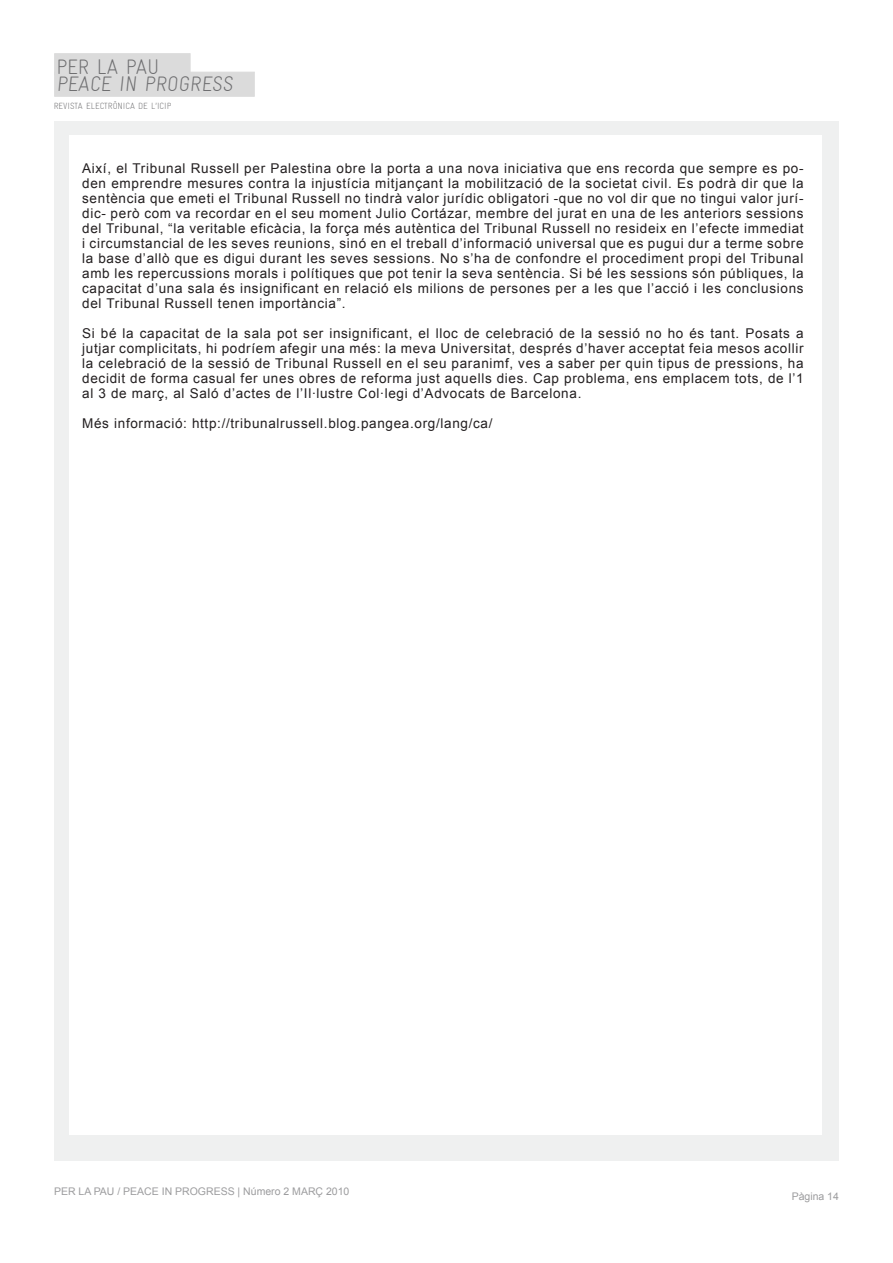
<style>
.page{position:relative;width:893px;height:1263px;background:#fff}
.page>*{position:absolute;margin:0;border:0;box-sizing:border-box;transform-origin:0 0}
.t1{font:300 21px/17.5px "Gravur Condensed";color:#6e6e70}
.t2{font:13.5px/15px "Arial";letter-spacing:.05em;color:#231f20;text-align:justify}
.t3{font:10.5px "Arial";color:#9c9c9e}
.t4{font:300 9px "Gravur Condensed";color:#6e6e70}
</style>
<div class="page">
<div style="left:54px;top:53px;width:136px;height:22px;background:#dbdbdb"></div>
<div style="left:54px;top:72px;width:201px;height:25px;background:#dbdbdb"></div>
<div style="left:54px;top:122px;width:785px;height:1039px;background:#eff0f0"></div>
<div style="left:69px;top:135px;width:752px;height:999px;background:#fff"></div>
<h1 class="t1" style="left:56px;top:58px;width:180px">PER LA PAU<br>PEACE IN PROGRESS</h1>
<p class="t4" style="left:54px;top:101px;width:119px">REVISTA ELECTRÒNICA DE L’ICIP</p>
<p class="t2" style="left:82px;top:161px;width:723px">Així, el Tribunal Russell per Palestina obre la porta a una nova iniciativa que ens recorda que sempre es po&shy;den emprendre mesures contra la injustícia mitjançant la mobilització de la societat civil. Es podrà dir que la sentència que emeti el Tribunal Russell no tindrà valor jurídic obligatori -que no vol dir que no tingui valor jurí&shy;dic- però com va recordar en el seu moment Julio Cortázar, membre del jurat en una de les anteriors sessions del Tribunal, “la veritable eficàcia, la força més autèntica del Tribunal Russell no resideix en l’efecte immediat i circumstancial de les seves reunions, sinó en el treball d’informació universal que es pugui dur a terme sobre la base d’allò que es digui durant les seves sessions. No s’ha de confondre el procediment propi del Tribunal amb les repercussions morals i polítiques que pot tenir la seva sentència. Si bé les sessions són públiques, la capacitat d’una sala és insignificant en relació els milions de persones per a les que l’acció i les conclusions del Tribunal Russell tenen importància”.</p>
<p class="t2" style="left:82px;top:326px;width:723px">Si bé la capacitat de la sala pot ser insignificant, el lloc de celebració de la sessió no ho és tant. Posats a jutjar complicitats, hi podríem afegir una més: la meva Universitat, després d’haver acceptat feia mesos acollir la celebració de la sessió de Tribunal Russell en el seu paranimf, ves a saber per quin tipus de pressions, ha decidit de forma casual fer unes obres de reforma just aquells dies. Cap problema, ens emplacem tots, de l’1 al 3 de març, al Saló d’actes de l’Il·lustre Col·legi d’Advocats de Barcelona.</p>
<p class="t2" style="left:82px;top:416px;width:412px">Més informació: http://tribunalrussell.blog.pangea.org/lang/ca/</p>
<p class="t3" style="left:54px;top:1184px;width:297px">PER LA PAU / PEACE IN PROGRESS | Número 2 MARÇ 2010</p>
<p class="t3" style="left:792px;top:1189px;width:49px">Pàgina 14</p>
</div>
